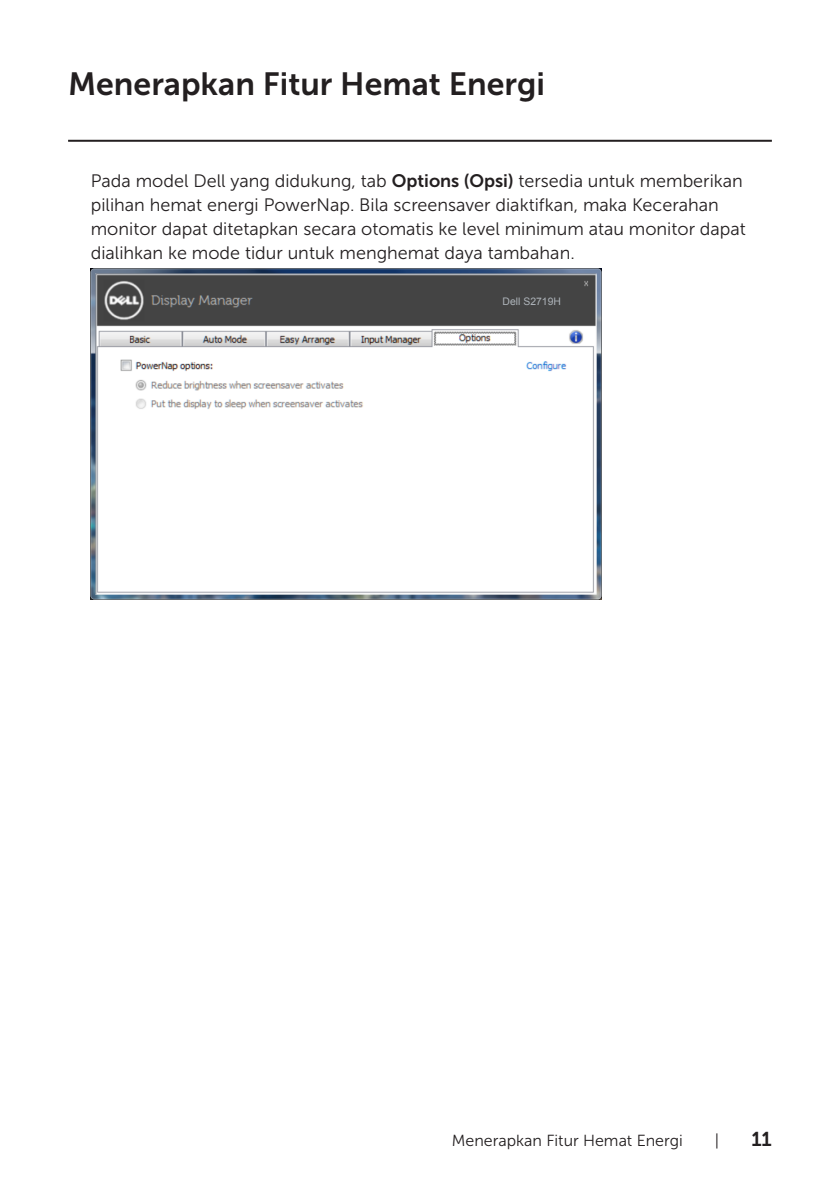
<style>
.page{position:relative;width:840px;height:1191px;background:#fff}
.page>*{position:absolute;margin:0;border:0;box-sizing:border-box;transform-origin:0 0}
.Head_1{font:32px "Museo Sans For Dell 700";color:#231f20}
.t1{font:20px "Museo Sans For Dell 700";color:#231f20}
.Paragraph{font:18px/24px "Museo Sans For Dell 300";color:#231f20}
.t2{font:16px "Museo Sans For Dell 300";color:#231f20}
.t3{font:10.4px "Arial";color:#aeb4ba}
.s1{font-family:"Museo Sans For Dell 700"}
</style>
<div class="page">
<hr style="left:68px;top:140px;width:703px;height:2px;background:#231f20">
<img style="left:91px;top:269px;width:510px;height:330px">
<div style="left:500px;top:295px;width:89px;height:14px;background:#444"></div>
<p class="Head_1" style="left:68px;top:66px;width:478px">Menerapkan Fitur Hemat Energi</p>
<p class="Paragraph" style="left:91px;top:169px;width:656px">Pada model Dell yang didukung, tab <span class="s1">Options (Opsi)</span> tersedia untuk memberikan pilihan hemat energi PowerNap. Bila screensaver diaktifkan, maka Kecerahan monitor dapat ditetapkan secara otomatis ke level minimum atau monitor dapat dialihkan ke mode tidur untuk menghemat daya tambahan.</p>
<p class="t3" style="left:502px;top:295px;width:60px">Dell S2719H</p>
<p class="t2" style="left:451px;top:1131px;width:232px">Menerapkan Fitur Hemat Energi</p>
<p class="t2" style="left:714px;top:1131px;width:6px">|</p>
<p class="t1" style="left:751px;top:1127px;width:22px">11</p>
</div>
